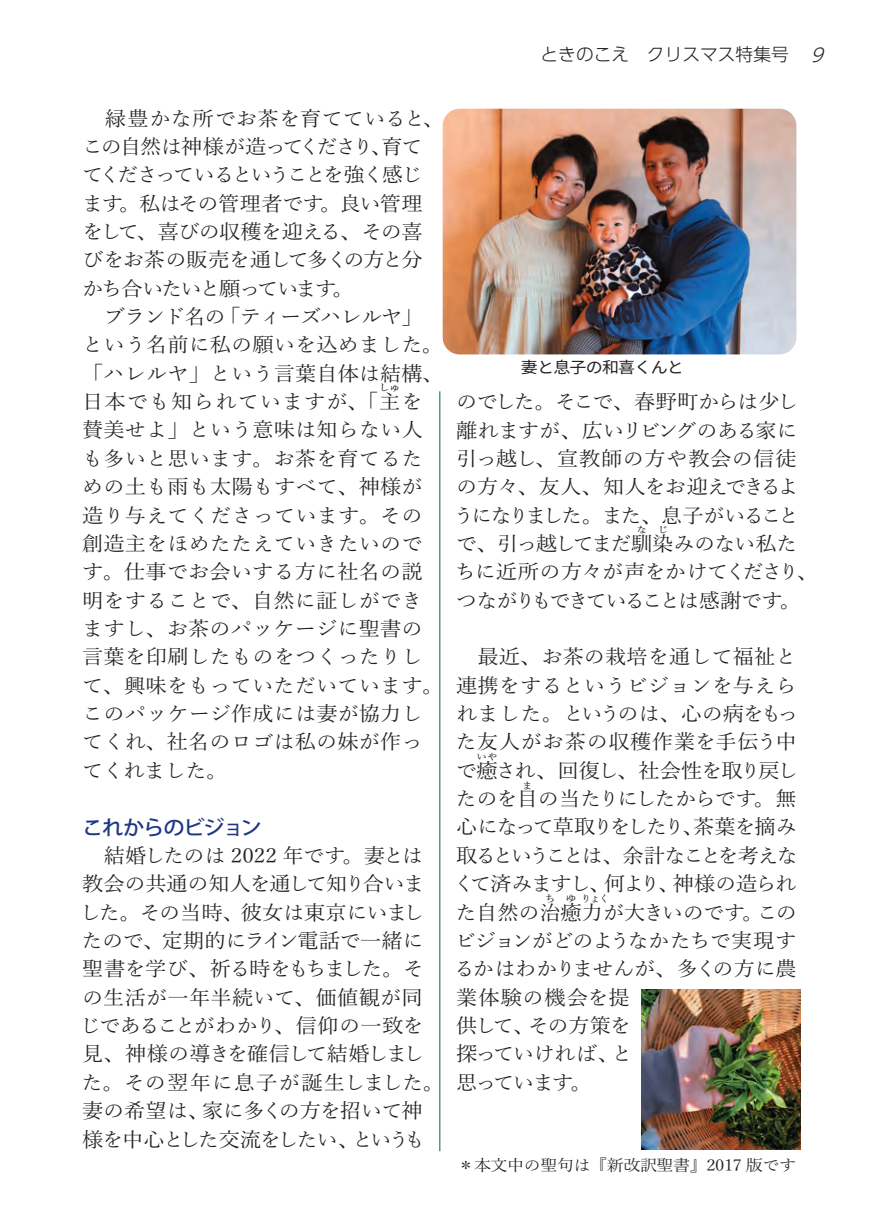
<style>
.page{position:relative;width:874px;height:1225px;background:#fff}
.page>*{position:absolute;margin:0;border:0;box-sizing:border-box;transform-origin:0 0}
.t1{font:20.2px/28.4px "Yu Min Pr 6 N";letter-spacing:-.015em;color:#231f20;scale:1.05 1}
.t2{font:20.2px/28.4px "Yu Min Pr 6 N";letter-spacing:-.06em;color:#231f20;scale:1.05 1}
.t3{font:20.2px/28.4px "Yu Min Pr 6 N";letter-spacing:-.045em;color:#231f20;scale:1.05 1}
.t4{font:20.2px/28.4px "Yu Min Pr 6 N";letter-spacing:-.05em;color:#231f20;scale:1.05 1}
.t5{font:20.2px "Yu Min Pr 6 N";letter-spacing:-.055em;color:#231f20;scale:1.05 1}
.t6{font:500 20.2px "Koz Go Pr 6 N";letter-spacing:-.06em;color:#203882;scale:1.05 1}
.t7{font:300 17.8px "UD Shin Go Pr 6 N";color:#231f20}
.t8{font:15.8px "Yu Min Pr 6 N";letter-spacing:-.025em;color:#231f20;scale:1.08 1}
.t9{font:15.8px "Source Han Sans JP";letter-spacing:-.045em;color:#231f20;scale:1.08 1}
.t10{font:9.6px "Yu Min Pr 6 N";color:#231f20;scale:1.11 1}
.t11{font:9.6px "Yu Min Pr 6 N";color:#231f20;scale:.93 1}
.t12{font:9px "Yu Min Pr 6 N";color:#231f20;scale:1.11 1}
.s1{font-style:italic;font-size:18.4px}
</style>
<div class="page">
<img style="left:641px;top:989px;width:158px;height:160px">
<hr style="left:439px;top:391px;width:1px;height:760px;background:#064">
<img style="left:442px;top:109px;width:354px;height:245px">
<p class="t2" style="left:82px;top:102px;width:346px">　緑豊かな所でお茶を育てていると、この自然は神様が造ってくださり、育ててくださっているということを強く感じます。私はその管理者です。良い管理をして、喜びの収穫を迎える、その喜びをお茶の販売を通して多くの方と分かち合いたいと願っています。</p>
<p class="t1" style="left:82px;top:300px;width:345px;text-indent:21px">ブランド名の「ティーズハレルヤ」という名前に私の願いを込めました。「ハレルヤ」という言葉自体は結構、日本でも知られていますが、「主を</p>
<p class="t10" style="left:379px;top:379px;width:21px">しゅ</p>
<p class="t1" style="left:82px;top:414px;width:345px">賛美せよ」という意味は知らない人も多いと思います。お茶を育てるための土も雨も太陽もすべて、神様が造り与えてくださっています。その創造主をほめたたえていきたいのです。仕事でお会いする方に社名の説明をすることで、自然に証しができますし、お茶のパッケージに聖書の言葉を印刷したものをつくったりして、興味をもっていただいています。このパッケージ作成には妻が協力してくれ、社名のロゴは私の妹が作ってくれました。</p>
<p class="t6" style="left:82px;top:815px;width:172px">これからのビジョン</p>
<p class="t1" style="left:80px;top:839px;width:348px">　結婚したのは 2022 年です。妻とは教会の共通の知人を通して知り合いました。その当時、彼女は東京にいましたので、定期的にライン電話で一緒に聖書を学び、祈る時をもちました。その生活が一年半続いて、価値観が同じであることがわかり、信仰の一致を見、神様の導きを確信して結婚しました。その翌年に息子が誕生しました。妻の希望は、家に多くの方を招いて神様を中心とした交流をしたい、というも</p>
<p class="t7" style="left:540px;top:40px;width:292px">ときのこえ　クリスマス特集号 <span class="s1">9</span></p>
<p class="t9" style="left:520px;top:359px;width:152px">妻と息子の和喜くんと</p>
<p class="t2" style="left:453px;top:386px;width:331px">のでした。そこで、春野町からは少し離れますが、広いリビングのある家に引っ越し、宣教師の方や教会の信徒の方々、友人、知人をお迎えできるようになりました。また、息子がいることで、引っ越してまだ馴染みのない私た</p>
<p class="t12" style="left:636px;top:522px;width:10px">な</p>
<p class="t12" style="left:657px;top:522px;width:10px">じ</p>
<p class="t4" style="left:454px;top:555px;width:347px">ちに近所の方々が声をかけてくださり、つながりもできていることは感謝です。</p>
<p class="t1" style="left:455px;top:641px;width:328px;text-align:justify">　最近、お茶の栽培を通して福祉と連携をするというビジョンを与えられました。というのは、心の病をもった友人がお茶の収穫作業を手伝う中で癒され、回復し、社会性を取り戻し</p>
<p class="t12" style="left:476px;top:748px;width:20px">いや</p>
<p class="t5" style="left:455px;top:780px;width:326px">たのを目の当たりにしたからです。無</p>
<p class="t12" style="left:522px;top:777px;width:10px">ま</p>
<p class="t1" style="left:453px;top:811px;width:329px;text-align:justify">心になって草取りをしたり、茶葉を摘み取るということは、余計なことを考えなくて済みますし、何より、神様の造られた自然の治癒力が大きいのです。この</p>
<p class="t10" style="left:544px;top:889px;width:11px">ち</p>
<p class="t10" style="left:565px;top:889px;width:11px">ゆ</p>
<p class="t11" style="left:581px;top:889px;width:30px">りょく</p>
<p class="t3" style="left:453px;top:924px;width:328px">ビジョンがどのようなかたちで実現するかはわかりませんが、多くの方に農業体験の機会を提<br>供して、その方策を<br>探っていければ、と<br>思っています。</p>
<p class="t8" style="left:457px;top:1151px;width:315px">＊本文中の聖句は『新改訳聖書』2017 版です</p>
</div>
